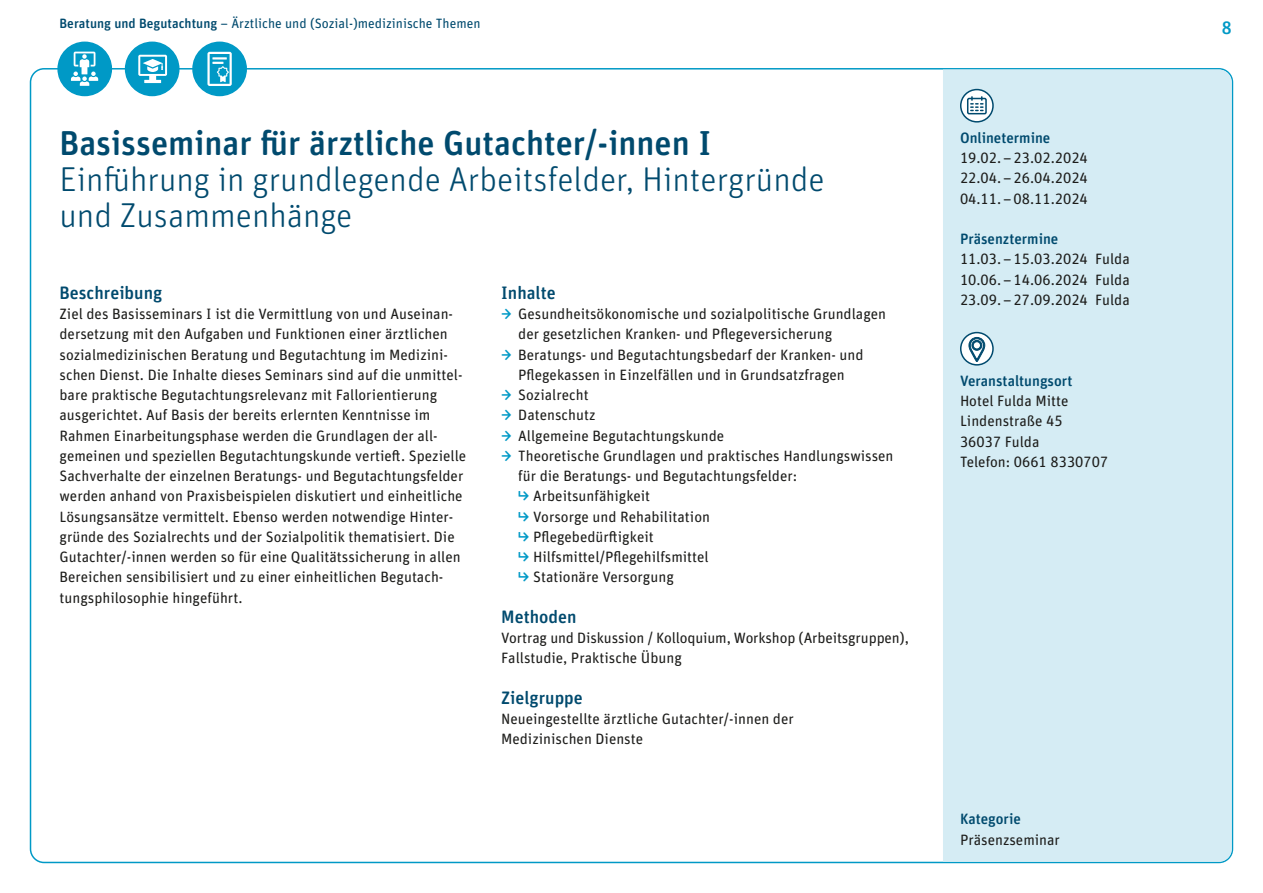
<style>
.page{position:relative;width:1263px;height:893px;background:#fff}
.page>*{position:absolute;margin:0;border:0;box-sizing:border-box;transform-origin:0 0}
.Seminartitel{font:300 34.5px/36px "Unit Rounded Pro";color:#004a6e}
.Absatzheadline{font:500 18px "Unit Rounded Pro";color:#004a6e}
.t1{font:500 18px "Unit Rounded Pro";color:#0099c6}
.Fließtext_10_13_5{font:15px/20.2px "Unit Rounded Pro";color:#1d1d1b}
.Infokasten_Fließtext_10_13_5{font:15px "Unit Rounded Pro";color:#1d1d1b}
.Infokasten_Headline_blau{font:500 15px "Unit Rounded Pro";color:#004a6e}
.t2{font:13.5px "Unit Rounded Pro";color:#004a6e}
.s1{font-weight:500}
.s2{font-weight:500;color:#0099c6}
</style>
<div class="page">
<div style="left:58px;top:42px;width:53px;height:53px;background:#0099c6;border-radius:50%"></div>
<div style="left:57px;top:42px;width:55px;height:54px;border:2px solid #0099c6;border-radius:50%"></div>
<svg style="left:71px;top:52px;width:27px;height:34px"></svg>
<div style="left:126px;top:42px;width:53px;height:53px;background:#0099c6;border-radius:50%"></div>
<div style="left:125px;top:42px;width:55px;height:54px;border:2px solid #0099c6;border-radius:50%"></div>
<svg style="left:138px;top:55px;width:29px;height:28px"></svg>
<div style="left:943px;top:70px;width:289px;height:792px;background:#d5ecf4"></div>
<svg style="left:961px;top:90px;width:32px;height:32px"></svg>
<div style="left:960px;top:89px;width:34px;height:34px;border:2px solid #004a6e;border-radius:50%"></div>
<div style="left:967px;top:98px;width:20px;height:16px;border:2px solid #004a6e"></div>
<svg style="left:971px;top:97px;width:12px;height:14px"></svg>
<svg style="left:961px;top:333px;width:32px;height:32px"></svg>
<div style="left:960px;top:332px;width:34px;height:34px;border:2px solid #004a6e;border-radius:50%"></div>
<svg style="left:968px;top:337px;width:17px;height:25px"></svg>
<div style="left:193px;top:42px;width:53px;height:53px;background:#0099c6;border-radius:50%"></div>
<div style="left:192px;top:42px;width:55px;height:54px;border:2px solid #0099c6;border-radius:50%"></div>
<svg style="left:207px;top:52px;width:25px;height:34px"></svg>
<p class="t2" style="left:60px;top:14px;width:422px"><span class="s1">Beratung und Begutachtung</span> – Ärztliche und (Sozial-)medizinische Themen</p>
<p class="Seminartitel" style="left:60px;top:124px;width:767px"><span class="s1">Basisseminar für ärztliche Gutachter/-innen I<br></span>Einführung in grundlegende Arbeitsfelder, Hintergründe und Zusammenhänge</p>
<p class="Absatzheadline" style="left:60px;top:280px;width:104px">Beschreibung</p>
<p class="Fließtext_10_13_5" style="left:60px;top:303px;width:408px">Ziel des Basisseminars I ist die Vermittlung von und Auseinan&shy;dersetzung mit den Aufgaben und Funktionen einer ärztlichen sozialmedizinischen Beratung und Begutachtung im Medizini&shy;schen Dienst. Die Inhalte dieses Seminars sind auf die unmittel&shy;bare praktische Begutachtungsrelevanz mit Fallorientierung ausgerichtet. Auf Basis der bereits erlernten Kenntnisse im Rahmen Einarbeitungsphase werden die Grundlagen der all&shy;gemeinen und speziellen Begutachtungskunde vertieft. Spezielle Sachverhalte der einzelnen Beratungs- und Begutachtungsfelder werden anhand von Praxisbeispielen diskutiert und einheitliche Lösungsansätze vermittelt. Ebenso werden notwendige Hinter&shy;gründe des Sozialrechts und der Sozialpolitik thematisiert. Die Gutachter/-innen werden so für eine Qualitätssicherung in allen Bereichen sensibilisiert und zu einer einheitlichen Begutach&shy;tungsphilosophie hingeführt.</p>
<p class="Absatzheadline" style="left:501px;top:280px;width:56px">Inhalte</p>
<p class="Fließtext_10_13_5" style="left:518px;top:303px;width:369px;text-indent:-17px"><span class="s2">→</span> Gesundheitsökonomische und sozialpolitische Grundlagen der gesetzlichen Kranken- und Pflegeversicherung</p>
<p class="Fließtext_10_13_5" style="left:501px;top:343px;width:364px;text-align:center"><span class="s2">→</span> Beratungs- und Begutachtungsbedarf der Kranken- und<br>Pflegekassen in Einzelfällen und in Grundsatzfragen</p>
<p class="Fließtext_10_13_5" style="left:501px;top:384px;width:89px"><span class="s2">→</span> Sozialrecht</p>
<p class="Fließtext_10_13_5" style="left:501px;top:404px;width:96px"><span class="s2">→</span> Datenschutz</p>
<p class="Fließtext_10_13_5" style="left:501px;top:424px;width:225px"><span class="s2">→</span> Allgemeine Begutachtungskunde</p>
<p class="Fließtext_10_13_5" style="left:518px;top:445px;width:377px;text-indent:-17px"><span class="s2">→</span> Theoretische Grundlagen und praktisches Handlungswissen für die Beratungs- und Begutachtungsfelder:</p>
<p class="Fließtext_10_13_5" style="left:518px;top:485px;width:133px"><span class="s2">↳</span> Arbeitsunfähigkeit</p>
<p class="Fließtext_10_13_5" style="left:518px;top:505px;width:193px"><span class="s2">↳</span> Vorsorge und Rehabilitation</p>
<p class="Fließtext_10_13_5" style="left:518px;top:526px;width:137px"><span class="s2">↳</span> Pflegebedürftigkeit</p>
<p class="Fließtext_10_13_5" style="left:518px;top:546px;width:192px"><span class="s2">↳</span> Hilfsmittel/Pflegehilfsmittel</p>
<p class="Fließtext_10_13_5" style="left:518px;top:566px;width:157px"><span class="s2">↳</span> Stationäre Versorgung</p>
<p class="Absatzheadline" style="left:501px;top:604px;width:77px">Methoden</p>
<p class="Fließtext_10_13_5" style="left:501px;top:627px;width:409px">Vortrag und Diskussion / Kolloquium, Workshop (Arbeitsgruppen),<br>Fallstudie, Praktische Übung</p>
<p class="Absatzheadline" style="left:501px;top:685px;width:83px">Zielgruppe</p>
<p class="Fließtext_10_13_5" style="left:501px;top:708px;width:294px">Neueingestellte ärztliche Gutachter/-innen der<br>Medizinischen Dienste</p>
<p class="Infokasten_Headline_blau" style="left:960px;top:127px;width:92px">Onlinetermine</p>
<p class="Infokasten_Fließtext_10_13_5" style="left:960px;top:148px;width:129px">19.02.–23.02.2024</p>
<p class="Infokasten_Fließtext_10_13_5" style="left:960px;top:168px;width:129px">22.04.–26.04.2024</p>
<p class="Infokasten_Fließtext_10_13_5" style="left:960px;top:188px;width:129px">04.11.–08.11.2024</p>
<p class="Infokasten_Headline_blau" style="left:960px;top:228px;width:100px">Präsenztermine</p>
<p class="Infokasten_Fließtext_10_13_5" style="left:960px;top:249px;width:171px">11.03.–15.03.2024 Fulda</p>
<p class="Infokasten_Fließtext_10_13_5" style="left:960px;top:269px;width:171px">10.06.–14.06.2024 Fulda</p>
<p class="Infokasten_Fließtext_10_13_5" style="left:960px;top:289px;width:171px">23.09.–27.09.2024 Fulda</p>
<p class="Infokasten_Headline_blau" style="left:960px;top:370px;width:114px">Veranstaltungsort</p>
<p class="Infokasten_Fließtext_10_13_5" style="left:960px;top:391px;width:110px">Hotel Fulda Mitte</p>
<p class="Infokasten_Fließtext_10_13_5" style="left:960px;top:411px;width:104px">Lindenstraße 45</p>
<p class="Infokasten_Fließtext_10_13_5" style="left:960px;top:431px;width:81px">36037 Fulda</p>
<p class="Infokasten_Fließtext_10_13_5" style="left:960px;top:451px;width:150px">Telefon: 0661 8330707</p>
<p class="Infokasten_Headline_blau" style="left:960px;top:809px;width:63px">Kategorie</p>
<p class="Infokasten_Fließtext_10_13_5" style="left:960px;top:829px;width:101px">Präsenzseminar</p>
<p class="t1" style="left:1222px;top:15px;width:11px">8</p>
</div>
